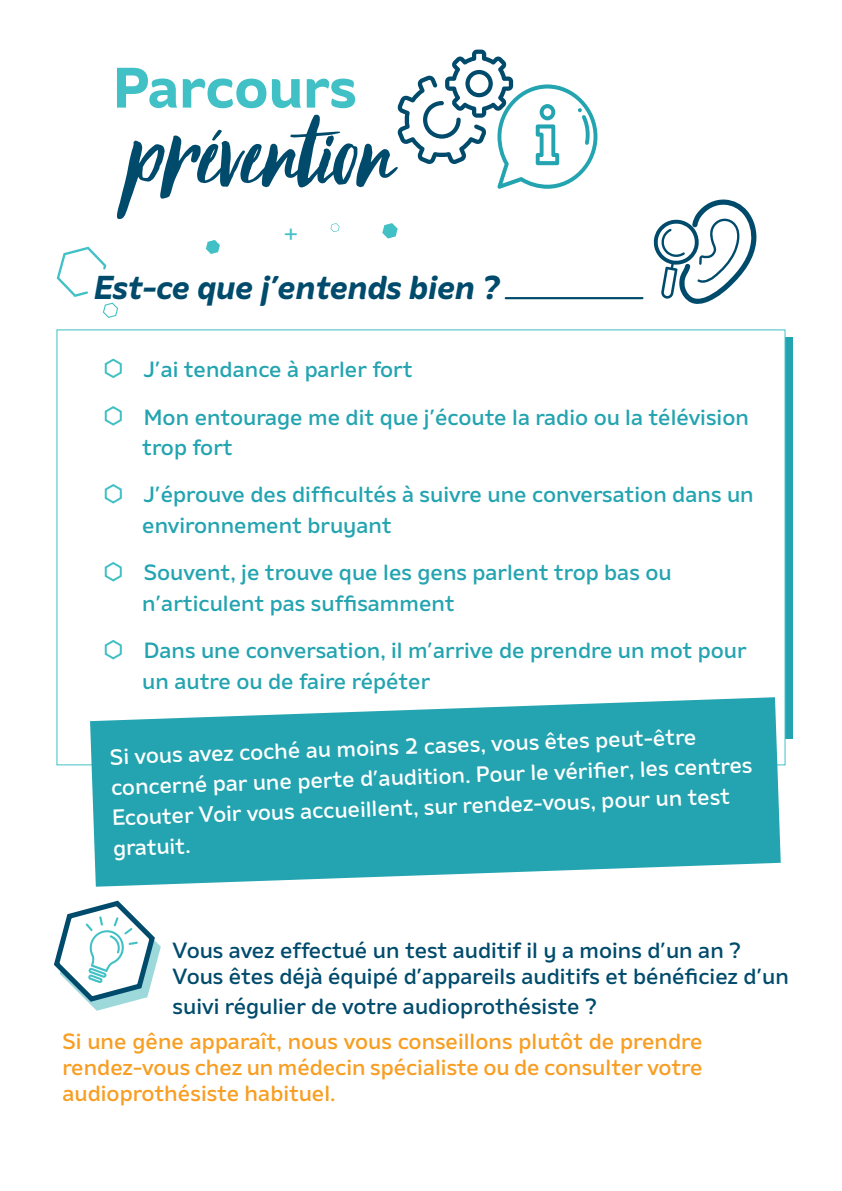
<style>
.page{position:relative;width:842px;height:1191px;background:#fff}
.page>*{position:absolute;margin:0;border:0;box-sizing:border-box;transform-origin:0 0}
.t1{font:700 56.8px "Amino";color:#41c1c6}
.t2{font:italic 700 33px "Amino";color:#004b6c}
.t3{font:24.8px "Amino";color:#41c1c6}
.t4{font:500 22px/47.4px "Amino";color:#23a4b0}
.t5{font:500 22px/30.4px "Amino";color:#fff}
.t6{font:500 22px/26px "Amino";color:#004b6c}
.t7{font:500 22px/26px "Amino";color:#f89e22;text-align:justify}
</style>
<div class="page">
<svg style="left:57px;top:50px;width:540px;height:268px"></svg>
<hr style="left:506px;top:297px;width:136px;height:2px;background:#004b6c">
<svg style="left:90px;top:697px;width:691px;height:189px;background:#3fafba"></svg>
<svg style="left:654px;top:199px;width:103px;height:105px"></svg>
<svg style="left:53px;top:900px;width:108px;height:110px"></svg>
<h1 class="t1" style="left:113px;top:52px;width:245px">Parcours</h1>
<p class="t3" style="left:299px;top:250px;width:17px;rotate:-180deg">+</p>
<h2 class="t2" style="left:94px;top:267px;width:407px">Est-ce que j’entends bien ?</h2>
<p class="t4" style="left:144px;top:345px;width:606px">J’ai tendance à parler fort<br>Mon entourage me dit que j’écoute la radio ou la télévision</p>
<p class="t4" style="left:142px;top:423px;width:613px">trop fort<br>J’éprouve des difficultés à suivre une conversation dans un</p>
<p class="t4" style="left:142px;top:501px;width:531px">environnement bruyant<br>Souvent, je trouve que les gens parlent trop bas ou</p>
<p class="t4" style="left:142px;top:579px;width:606px">n’articulent pas suffisamment<br>Dans une conversation, il m’arrive de prendre un mot pour</p>
<p class="t4" style="left:142px;top:657px;width:289px">un autre ou de faire répéter</p>
<p class="t5" style="left:109px;top:741px;width:643px;rotate:-2deg">Si vous avez coché au moins 2 cases, vous êtes peut-être concerné par une perte d’audition. Pour le vérifi er, les centres Ecouter Voir vous accueillent, sur rendez-vous, pour un test gratuit.</p>
<p class="t6" style="left:173px;top:936px;width:618px">Vous avez effectué un test auditif il y a moins d’un an ?<br>Vous êtes déjà équipé d’appareils auditifs et bénéficiez d’un</p>
<p class="t6" style="left:173px;top:992px;width:426px">suivi régulier de votre audioprothésiste ?</p>
<p class="t7" style="left:62px;top:1027px;width:642px">Si une gêne apparaît, nous vous conseillons plutôt de prendre rendez-vous chez un médecin spécialiste ou de consulter votre audioprothésiste habituel.</p>
</div>
